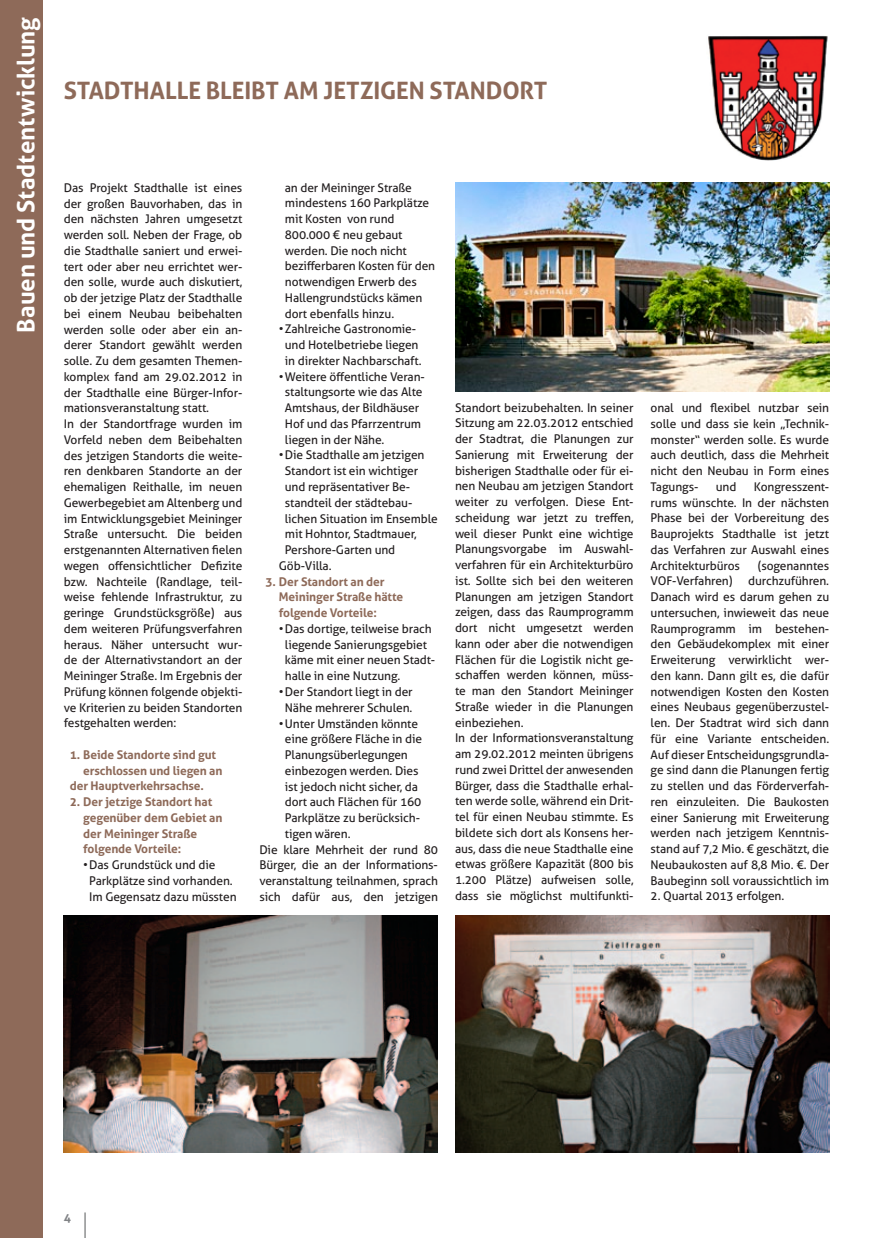
<style>
.page{position:relative;width:893px;height:1238px;background:#fff}
.page>*{position:absolute;margin:0;border:0;box-sizing:border-box;transform-origin:0 0}
.t1{font:700 24px "Aller";letter-spacing:-.005em;color:#8e6a59}
.t2{font:700 24px "Aller";color:#fff}
.t3{font:12px/15.8px "Aller";letter-spacing:-.01em;color:#231f20}
.t4{font:700 12px/15.8px "Aller";letter-spacing:-.01em;color:#8e6a59}
.t5{font:700 12px "Aller";color:#808285}
</style>
<div class="page">
<img style="left:708px;top:36px;width:120px;height:125px">
<div style="left:0;top:0;width:43px;height:1237px;background:#8e6a59"></div>
<svg style="left:85px;top:1212px;width:1px;height:25px"></svg>
<img style="left:455px;top:183px;width:374px;height:209px">
<img style="left:64px;top:915px;width:374px;height:237px">
<img style="left:455px;top:915px;width:374px;height:237px">
<h1 class="t2" style="left:11px;top:332px;width:317px;rotate:-90deg">Bauen und Stadtentwicklung</h1>
<h1 class="t1" style="left:64px;top:75px;width:485px">Stadthalle bleibt am jetzigen Standort</h1>
<p class="t3" style="left:64px;top:180px;width:180px">Das Projekt Stadthalle ist eines der großen Bauvorhaben, das in den nächsten Jahren umgesetzt werden soll. Neben der Frage, ob die Stadthalle saniert und erwei&shy;tert oder aber neu errichtet wer&shy;den solle, wurde auch diskutiert, ob der jetzige Platz der Stadthalle bei einem Neubau beibehalten werden solle oder aber ein an&shy;derer Standort gewählt werden solle. Zu dem gesamten Themen&shy;komplex fand am 29.02.2012 in der Stadthalle eine Bürger-Infor&shy;mationsveranstaltung statt.<br>In der Standortfrage wurden im<br>Vorfeld neben dem Beibehalten des jetzigen Standorts die weite&shy;ren denkbaren Standorte an der ehemaligen Reithalle, im neuen<br>Gewerbegebiet am Altenberg und im Entwicklungsgebiet Meininger<br>Straße untersucht. Die beiden erstgenannten Alternativen fielen wegen offensichtlicher Defizite bzw. Nachteile (Randlage, teil&shy;weise fehlende Infrastruktur, zu geringe Grundstücksgröße) aus dem weiteren Prüfungsverfahren heraus. Näher untersucht wur&shy;de der Alternativstandort an der<br>Meininger Straße. Im Ergebnis der<br>Prüfung können folgende objekti&shy;ve Kriterien zu beiden Standorten festgehalten werden:</p>
<p class="t4" style="left:70px;top:746px;width:148px">1. Beide Standorte sind gut</p>
<p class="t4" style="left:83px;top:762px;width:141px">erschlossen und liegen an</p>
<p class="t4" style="left:70px;top:778px;width:136px">der Hauptverkehrsachse.</p>
<p class="t4" style="left:83px;top:793px;width:141px;text-indent:-14px">2. Der jetzige Standort hat gegenüber dem Gebiet an der Meininger Straße folgende Vorteile:</p>
<p class="t3" style="left:89px;top:857px;width:149px;text-indent:-6px">•Das Grundstück und die<br>Parkplätze sind vorhanden.<br>Im Gegensatz dazu müssten</p>
<p class="t3" style="left:285px;top:179px;width:152px">an der Meininger Straße mindestens 160 Parkplätze mit Kosten von rund<br>800.000 € neu gebaut werden. Die noch nicht bezifferbaren Kosten für den notwendigen Erwerb des<br>Hallengrundstücks kämen dort ebenfalls hinzu.</p>
<p class="t3" style="left:279px;top:321px;width:144px;text-align:center">•Zahlreiche Gastronomie&shy;und Hotelbetriebe liegen in direkter Nachbarschaft.</p>
<p class="t3" style="left:285px;top:368px;width:141px;text-indent:-6px">•Weitere öffentliche Veran&shy;staltungsorte wie das Alte<br>Amtshaus, der Bildhäuser<br>Hof und das Pfarrzentrum liegen in der Nähe.</p>
<p class="t3" style="left:279px;top:447px;width:147px">•Die Stadthalle am jetzigen</p>
<p class="t3" style="left:285px;top:463px;width:135px">Standort ist ein wichtiger</p>
<p class="t3" style="left:285px;top:478px;width:127px">und repräsentativer Be-</p>
<p class="t3" style="left:285px;top:494px;width:129px">standteil der städtebau-</p>
<p class="t3" style="left:285px;top:510px;width:154px">lichen Situation im Ensemble</p>
<p class="t3" style="left:285px;top:526px;width:133px">mit Hohntor, Stadtmauer,</p>
<p class="t3" style="left:285px;top:542px;width:112px">Pershore-Garten und</p>
<p class="t3" style="left:279px;top:558px;width:54px">Göb-Villa.</p>
<p class="t4" style="left:259px;top:573px;width:127px;text-indent:6px">3. Der Standort an der<br>M</p>
<p class="t4" style="left:279px;top:589px;width:126px;text-indent:10px">eininger Straße hätte folgende Vorteile:</p>
<p class="t3" style="left:285px;top:620px;width:152px;text-indent:-6px">•Das dortige, teilweise brach liegende Sanierungsgebiet käme mit einer neuen Stadt&shy;halle in eine Nutzung.</p>
<p class="t3" style="left:279px;top:683px;width:135px;text-align:center">•Der Standort liegt in der<br>Nähe mehrerer Schulen.</p>
<p class="t3" style="left:279px;top:715px;width:141px">•Unter Umständen könnte</p>
<p class="t3" style="left:285px;top:731px;width:139px">eine größere Fläche in die</p>
<p class="t3" style="left:285px;top:746px;width:125px">Planungsüberlegungen</p>
<p class="t3" style="left:285px;top:762px;width:135px">einbezogen werden. Dies</p>
<p class="t3" style="left:285px;top:778px;width:135px">ist jedoch nicht sicher, da</p>
<p class="t3" style="left:285px;top:794px;width:138px">dort auch Flächen für 160</p>
<p class="t3" style="left:285px;top:809px;width:137px">Parkplätze zu berücksich-</p>
<p class="t3" style="left:285px;top:825px;width:67px">tigen wären.</p>
<p class="t3" style="left:259px;top:841px;width:180px">Die klare Mehrheit der rund 80</p>
<p class="t3" style="left:259px;top:857px;width:180px">Bürger, die an der Informations-</p>
<p class="t3" style="left:259px;top:872px;width:180px">veranstaltung teilnahmen, sprach</p>
<p class="t3" style="left:259px;top:888px;width:180px">sich dafür aus, den jetzigen</p>
<p class="t3" style="left:455px;top:399px;width:180px">Standort beizubehalten. In seiner<br>Sitzung am 22.03.2012 entschied der Stadtrat, die Planungen zur<br>Sanierung mit Erweiterung der bisherigen Stadthalle oder für ei&shy;nen Neubau am jetzigen Standort weiter zu verfolgen. Diese Ent&shy;scheidung war jetzt zu treffen, weil dieser Punkt eine wichtige<br>Planungsvorgabe im Auswahl&shy;verfahren für ein Architekturbüro ist. Sollte sich bei den weiteren<br>Planungen am jetzigen Standort zeigen, dass das Raumprogramm dort nicht umgesetzt werden kann oder aber die notwendigen<br>Flächen für die Logistik nicht ge&shy;schaffen werden können, müss&shy;te man den Standort Meininger<br>Straße wieder in die Planungen einbeziehen.<br>In der Informationsveranstaltung am 29.02.2012 meinten übrigens rund zwei Drittel der anwesenden<br>Bürger, dass die Stadthalle erhal&shy;ten werde solle, während ein Drit&shy;tel für einen Neubau stimmte. Es bildete sich dort als Konsens her&shy;aus, dass die neue Stadthalle eine etwas größere Kapazität (800 bis<br>1.200 Plätze) aufweisen solle, dass sie möglichst multifunkti-</p>
<p class="t3" style="left:651px;top:400px;width:180px;text-align:justify">onal und flexibel nutzbar sein solle und dass sie kein „Technik&shy;monster“ werden solle. Es wurde auch deutlich, dass die Mehrheit nicht den Neubau in Form eines Tagungs-</p>
<p class="t3" style="left:716px;top:478px;width:22px">und</p>
<p class="t3" style="left:651px;top:478px;width:180px;text-align:justify;text-indent:103px">Kongresszent&shy;rums wünschte. In der nächsten Phase bei der Vorbereitung des Bauprojekts Stadthalle ist jetzt das Verfahren zur Auswahl eines Architekturbüros</p>
<p class="t3" style="left:758px;top:557px;width:73px">(sogenanntes</p>
<p class="t3" style="left:651px;top:573px;width:83px">VOF-Verfahren)</p>
<p class="t3" style="left:651px;top:573px;width:180px;text-align:justify;text-indent:98px">durchzuführen.<br>Danach wird es darum gehen zu untersuchen, inwieweit das neue Raumprogramm im bestehen&shy;den Gebäudekomplex mit einer Erweiterung verwirklicht wer&shy;den kann. Dann gilt es, die dafür notwendigen Kosten den Kosten eines Neubaus gegenüberzustel&shy;len. Der Stadtrat wird sich dann für eine Variante entscheiden.<br>Auf dieser Entscheidungsgrundla&shy;ge sind dann die Planungen fertig zu stellen und das Förderverfah&shy;ren einzuleiten. Die Baukosten einer Sanierung mit Erweiterung werden nach jetzigem Kenntnis&shy;stand auf 7,2 Mio. € geschätzt, die Neubaukosten auf 8,8 Mio. €. Der Baubeginn soll voraussichtlich im</p>
<p class="t3" style="left:651px;top:888px;width:135px">2. Quartal 2013 erfolgen.</p>
<p class="t5" style="left:64px;top:1209px;width:9px">4</p>
</div>
